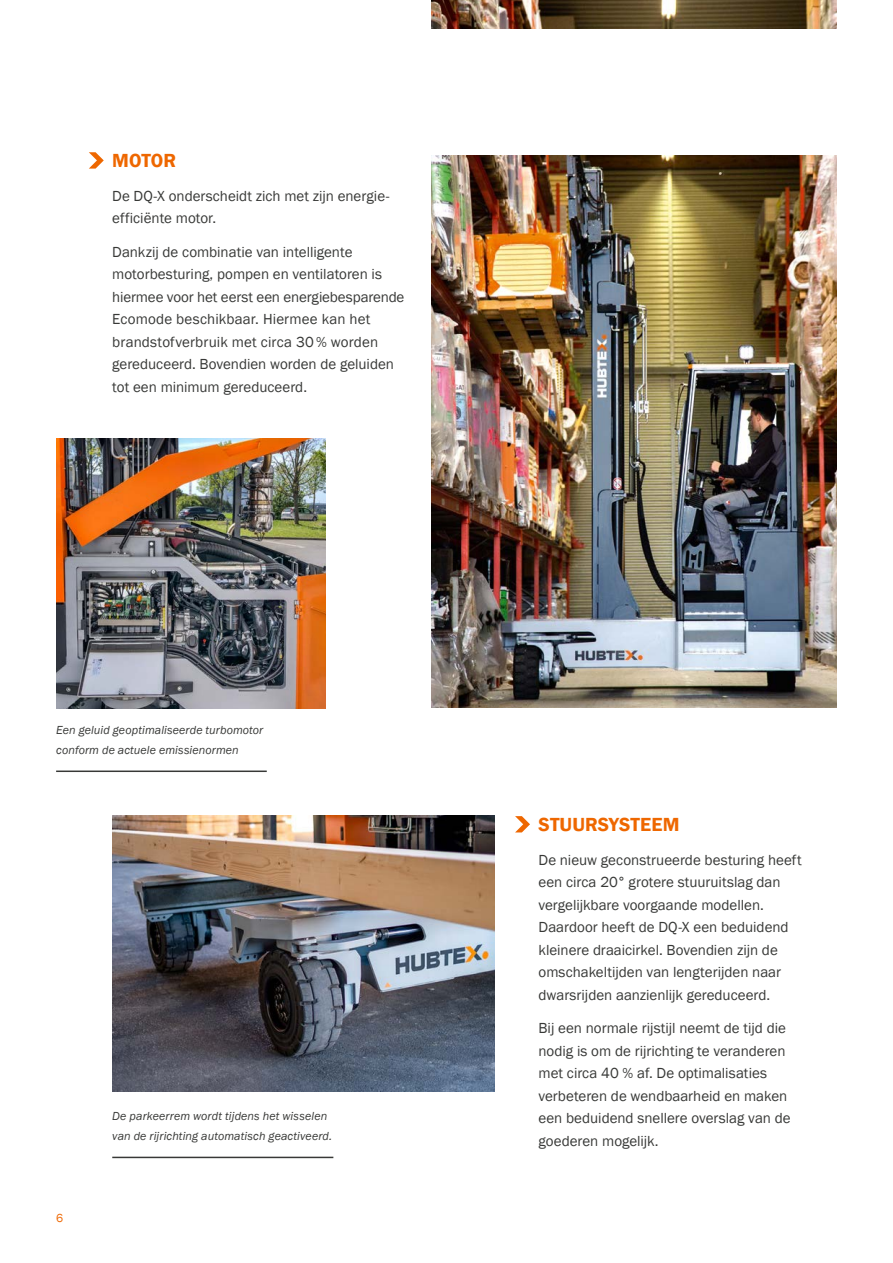
<style>
.page{position:relative;width:893px;height:1263px;background:#fff}
.page>*{position:absolute;margin:0;border:0;box-sizing:border-box;transform-origin:0 0}
.t1{font:600 19.5px "Franklin Gothic";color:#ee6700}
.t2{font:15px/22.5px "Franklin Gothic";color:#383937}
.t3{font:italic 12px/19.5px "Franklin Gothic";letter-spacing:.01em;color:#383937}
.t4{font:12px "Franklin Gothic";color:#ee6700}
</style>
<div class="page">
<img style="left:432px;top:156px;width:405px;height:551px">
<img style="left:432px;top:0;width:405px;height:28px">
<img style="left:56px;top:438px;width:269px;height:271px">
<img style="left:112px;top:816px;width:383px;height:276px">
<svg style="left:89px;top:152px;width:15px;height:17px"></svg>
<hr style="left:56px;top:770px;width:211px;height:2px;background:#383937">
<svg style="left:515px;top:816px;width:15px;height:16px"></svg>
<hr style="left:112px;top:1157px;width:221px;height:1px;background:#383937">
<h1 class="t1" style="left:112px;top:148px;width:65px">MOTOR</h1>
<p class="t2" style="left:112px;top:185px;width:279px">De DQ-X onderscheidt zich met zijn energie&shy;efficiënte motor.</p>
<p class="t2" style="left:112px;top:241px;width:294px">Dankzij de combinatie van intelligente motorbesturing, pompen en ventilatoren is hiermee voor het eerst een energiebesparende Ecomode beschikbaar. Hiermee kan het brandstofverbruik met circa 30 % worden gereduceerd. Bovendien worden de geluiden tot een minimum gereduceerd.</p>
<p class="t3" style="left:56px;top:720px;width:209px">Een geluid geoptimaliseerde turbomotor conform de actuele emissienormen</p>
<p class="t4" style="left:56px;top:1211px;width:9px">6</p>
<p class="t3" style="left:112px;top:1106px;width:221px">De parkeerrem wordt tijdens het wisselen van de rijrichting automatisch geactiveerd.</p>
<h1 class="t1" style="left:538px;top:812px;width:142px">STUURSYSTEEM</h1>
<p class="t2" style="left:538px;top:848px;width:265px">De nieuw geconstrueerde besturing heeft een circa 20° grotere stuuruitslag dan vergelijkbare voorgaande modellen.<br>Daardoor heeft de DQ-X een beduidend kleinere draaicirkel. Bovendien zijn de omschakeltijden van lengterijden naar dwarsrijden aanzienlijk gereduceerd.</p>
<p class="t2" style="left:538px;top:1017px;width:254px">Bij een normale rijstijl neemt de tijd die nodig is om de rijrichting te veranderen met circa 40 % af. De optimalisaties verbeteren de wendbaarheid en maken een beduidend snellere overslag van de goederen mogelijk.</p>
</div>
